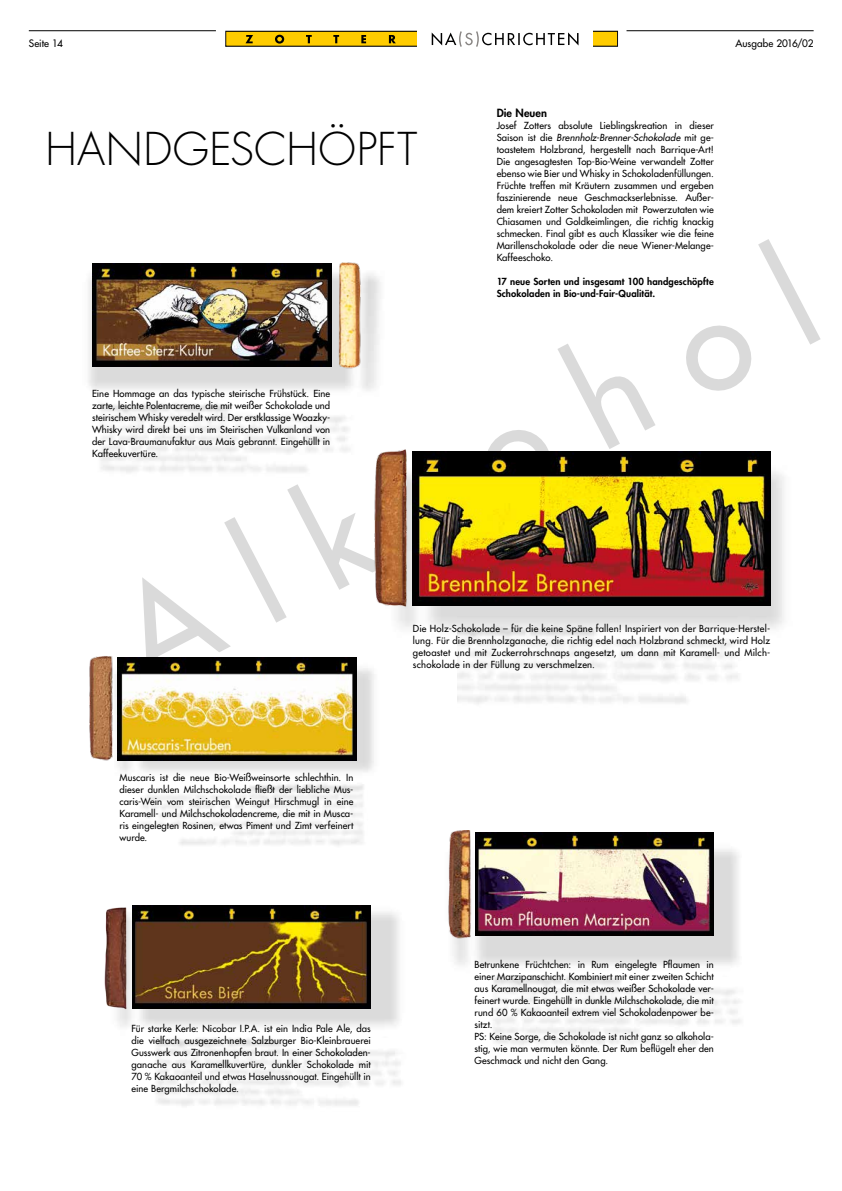
<style>
.page{position:relative;width:842px;height:1191px;background:#fff}
.page>*{position:absolute;margin:0;border:0;box-sizing:border-box;transform-origin:0 0}
.t1{font:500 130px "Futura Std";color:#dadada}
.t2{font:300 44px "Futura Std";letter-spacing:.01em;color:#000}
.t3{font:800 11px "Futura Std";letter-spacing:.01em;color:#000}
.t4{font:500 10px "Futura Std";letter-spacing:-.005em;color:#000}
.t5{font:500 9.5px/12px "Futura Std";letter-spacing:.01em;color:#000;text-align:justify}
.t6{font:800 9.5px/12px "Futura Std";letter-spacing:.015em;color:#000}
.s1{font-style:italic}
</style>
<div class="page">
<img style="left:88px;top:273px;width:293px;height:200px">
<img style="left:115px;top:668px;width:259px;height:178px">
<img style="left:453px;top:830px;width:286px;height:135px">
<img style="left:362px;top:437px;width:422px;height:192px">
<img style="left:457px;top:617px;width:327px;height:87px">
<img style="left:117px;top:905px;width:282px;height:122px">
<img style="left:413px;top:451px;width:357px;height:154px">
<img style="left:364px;top:449px;width:49px;height:163px">
<img style="left:92px;top:263px;width:240px;height:103px">
<img style="left:335px;top:262px;width:28px;height:109px">
<img style="left:117px;top:657px;width:240px;height:103px">
<img style="left:89px;top:656px;width:24px;height:105px">
<svg style="left:225px;top:31px;width:393px;height:16px"></svg>
<hr style="left:29px;top:30px;width:187px;height:1px;background:#000">
<hr style="left:626px;top:30px;width:188px;height:1px;background:#000">
<img style="left:133px;top:905px;width:238px;height:103px">
<img style="left:104px;top:905px;width:27px;height:105px">
<img style="left:476px;top:833px;width:238px;height:102px">
<img style="left:448px;top:831px;width:26px;height:107px">
<p class="t4" style="left:29px;top:37px;width:36px">Seite 14</p>
<p class="t4" style="left:735px;top:37px;width:80px">Ausgabe 2016/02</p>
<p class="t3" style="left:497px;top:106px;width:52px">Die Neuen</p>
<p class="t5" style="left:497px;top:120px;width:219px">Josef Zotters absolute Lieblingskreation in dieser Saison ist die <span class="s1">Brennholz-Brenner-Schokolade</span> mit ge&shy;toastetem Holzbrand, hergestellt nach Barrique-Art!<br>Die angesagtesten Top-Bio-Weine verwandelt Zotter ebenso wie Bier und Whisky in Schokoladenfüllungen.<br>Früchte treffen mit Kräutern zusammen und ergeben faszinierende neue Geschmackserlebnisse. Außer&shy;dem kreiert Zotter Schokoladen mit Powerzutaten wie Chiasamen und Goldkeimlingen, die richtig knackig schmecken. Final gibt es auch Klassiker wie die feine Marillenschokolade oder die neue Wiener-Melange-Kaffeeschoko.</p>
<p class="t6" style="left:497px;top:276px;width:219px">17 neue Sorten und insgesamt 100 handgeschöpfte<br>Schokoladen in Bio-und-Fair-Qualität.</p>
<h2 class="t2" style="left:45px;top:123px;width:374px">HANDGESCHÖPFT</h2>
<h1 class="t1" style="left:88px;top:570px;width:767px;rotate:-27deg">Alk ohol</h1>
<p class="t5" style="left:92px;top:387px;width:240px">Eine Hommage an das typische steirische Frühstück. Eine zarte, leichte Polentacreme, die mit weißer Schokolade und steirischem Whisky veredelt wird. Der erstklassige Woazky-Whisky wird direkt bei uns im Steirischen Vulkanland von der Lava-Braumanufaktur aus Mais gebrannt. Eingehüllt in Kaffeekuvertüre.</p>
<p class="t5" style="left:413px;top:622px;width:359px">Die Holz-Schokolade – für die keine Späne fallen! Inspiriert von der Barrique-Herstel&shy;lung. Für die Brennholzganache, die richtig edel nach Holzbrand schmeckt, wird Holz getoastet und mit Zuckerrohrschnaps angesetzt, um dann mit Karamell- und Milch&shy;schokolade in der Füllung zu verschmelzen.</p>
<p class="t5" style="left:119px;top:771px;width:235px">Muscaris ist die neue Bio-Weißweinsorte schlechthin. In dieser dunklen Milchschokolade fließt der liebliche Mus&shy;caris-Wein vom steirischen Weingut Hirschmugl in eine Karamell- und Milchschokoladencreme, die mit in Musca&shy;ris eingelegten Rosinen, etwas Piment und Zimt verfeinert wurde.</p>
<p class="t5" style="left:132px;top:1023px;width:241px">Für starke Kerle: Nicobar I.P.A. ist ein India Pale Ale, das die vielfach ausgezeichnete Salzburger Bio-Kleinbrauerei Gusswerk aus Zitronenhopfen braut. In einer Schokoladen&shy;ganache aus Karamellkuvertüre, dunkler Schokolade mit 70 % Kakaoanteil und etwas Haselnussnougat. Eingehüllt in eine Bergmilchschokolade.</p>
<p class="t5" style="left:475px;top:958px;width:241px;text-align:left">Betrunkene Früchtchen: in Rum eingelegte Pflaumen in einer Marzipanschicht. Kombiniert mit einer zweiten Schicht aus Karamellnougat, die mit etwas weißer Schokolade ver&shy;feinert wurde. Eingehüllt in dunkle Milchschokolade, die mit rund 60 % Kakaoanteil extrem viel Schokoladenpower be&shy;sitzt.<br>PS: Keine Sorge, die Schokolade ist nicht ganz so alkohola&shy;stig, wie man vermuten könnte. Der Rum beflügelt eher den Geschmack und nicht den Gang.</p>
</div>
